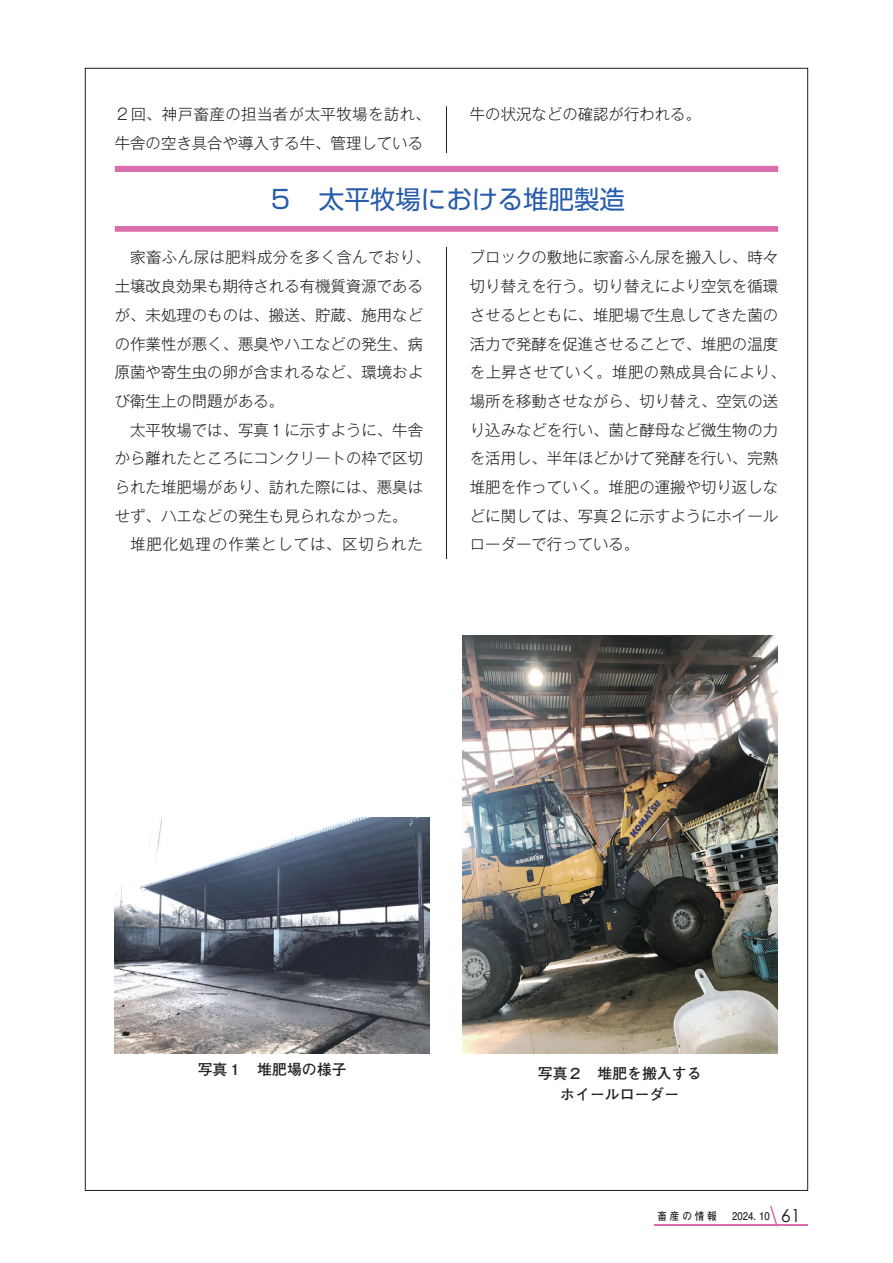
<style>
.page{position:relative;width:893px;height:1263px;background:#fff}
.page>*{position:absolute;margin:0;border:0;box-sizing:border-box;transform-origin:0 0}
.段抜き見出し{font:25.5px "Shin Go Pr 5";color:#275caa}
.本文{font:300 15.45px/28.7px "Gothic MB101 Pr 5";color:#231f20}
.本文-2{font:300 15.45px "Gothic MB101 Pr 5";letter-spacing:.06em;color:#231f20}
.図表キャプション{font:700 14.85px "Futo Go B101 Pr 5";color:#231f20}
.t1{font:700 10.65px "Futo Go B101 Pro";letter-spacing:.15em;color:#231f20;scale:.9 1}
.s1{font-family:"Century Gothic";font-weight:400;font-size:18px}
</style>
<div class="page">
<hr style="left:446px;top:106px;width:1px;height:1046px;background:#231f20">
<svg style="left:655px;top:1225px;width:153px;height:1px"></svg>
<svg style="left:769px;top:1206px;width:10px;height:21px"></svg>
<svg style="left:115px;top:166px;width:663px;height:66px;background:#dd7ab2"></svg>
<div style="left:115px;top:172px;width:663px;height:53px;background:#fff"></div>
<img style="left:462px;top:635px;width:315px;height:418px">
<img style="left:115px;top:817px;width:314px;height:236px">
<p class="本文" style="left:115px;top:98px;width:317px">２回、神戸畜産の担当者が太平牧場を訪れ、牛舎の空き具合や導入する牛、管理している</p>
<p class="本文" style="left:470px;top:98px;width:233px">牛の状況などの確認が行われる。</p>
<p class="段抜き見出し" style="left:268px;top:178px;width:359px">５　太平牧場における堆肥製造</p>
<p class="本文" style="left:115px;top:242px;width:317px;text-indent:15px">家畜ふん尿は肥料成分を多く含んでおり、土壌改良効果も期待される有機質資源であるが、未処理のものは、搬送、貯蔵、施用などの作業性が悪く、悪臭やハエなどの発生、病原菌や寄生虫の卵が含まれるなど、環境および衛生上の問題がある。</p>
<p class="本文" style="left:115px;top:414px;width:310px;text-align:justify;text-indent:15px">太平牧場では、写真１に示すように、牛舎から離れたところにコンクリートの枠で区切られた堆肥場があり、訪れた際には、悪臭はせず、ハエなどの発生も見られなかった。</p>
<p class="本文-2" style="left:130px;top:532px;width:294px">堆肥化処理の作業としては、区切られた</p>
<p class="本文" style="left:470px;top:242px;width:317px">ブロックの敷地に家畜ふん尿を搬入し、時々切り替えを行う。切り替えにより空気を循環させるとともに、堆肥場で生息してきた菌の活力で発酵を促進させることで、堆肥の温度を上昇させていく。堆肥の熟成具合により、場所を移動させながら、切り替え、空気の送り込みなどを行い、菌と酵母など微生物の力を活用し、半年ほどかけて発酵を行い、完熟堆肥を作っていく。堆肥の運搬や切り返しなどに関しては、写真２に示すようにホイールローダーで行っている。</p>
<p class="図表キャプション" style="left:198px;top:1057px;width:150px">写真１　堆肥場の様子</p>
<p class="図表キャプション" style="left:538px;top:1062px;width:165px">写真２　堆肥を搬入する</p>
<p class="図表キャプション" style="left:560px;top:1083px;width:121px">ホイールローダー</p>
<p class="t1" style="left:657px;top:1208px;width:67px">畜産の情報</p>
<p class="t1" style="left:732px;top:1208px;width:78px">2024. 10 <span class="s1">61</span></p>
</div>
